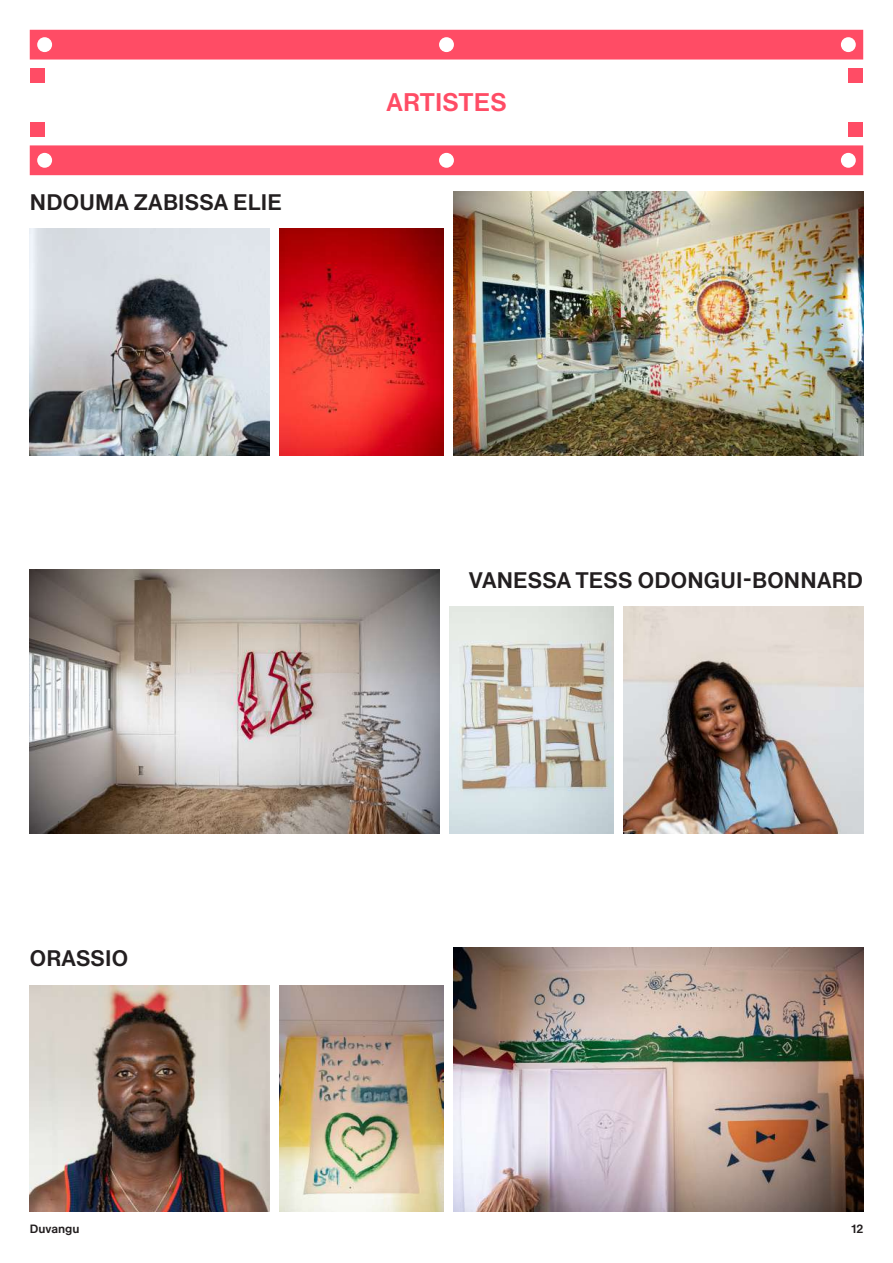
<style>
.page{position:relative;width:893px;height:1263px;background:#fff}
.page>*{position:absolute;margin:0;border:0;box-sizing:border-box;transform-origin:0 0}
.t1{font:500 25.5px "Antique Legacy";letter-spacing:.01em;color:#ff4c65}
.t2{font:500 22.5px "Antique Legacy";letter-spacing:.01em;color:#231f20}
.t3{font:500 12px "Antique Legacy";color:#231f20}
</style>
<div class="page">
<div style="left:30px;top:68px;width:15px;height:15px;background:#ff4c65"></div>
<div style="left:848px;top:68px;width:15px;height:15px;background:#ff4c65"></div>
<div style="left:30px;top:122px;width:15px;height:15px;background:#ff4c65"></div>
<div style="left:848px;top:122px;width:15px;height:15px;background:#ff4c65"></div>
<div style="left:30px;top:30px;width:833px;height:30px;background:#ff4c65"></div>
<div style="left:30px;top:145px;width:833px;height:30px;background:#ff4c65"></div>
<img style="left:454px;top:191px;width:409px;height:264px">
<img style="left:30px;top:229px;width:240px;height:226px">
<img style="left:280px;top:229px;width:164px;height:226px">
<img style="left:454px;top:947px;width:409px;height:265px">
<img style="left:30px;top:985px;width:240px;height:227px">
<img style="left:280px;top:985px;width:164px;height:227px">
<img style="left:30px;top:569px;width:409px;height:265px">
<img style="left:623px;top:607px;width:240px;height:227px">
<img style="left:449px;top:607px;width:164px;height:227px">
<p class="t2" style="left:30px;top:186px;width:253px">NDOUMA ZABISSA ELIE</p>
<p class="t1" style="left:386px;top:85px;width:122px">ARTISTES</p>
<p class="t2" style="left:30px;top:943px;width:100px">ORASSIO</p>
<p class="t2" style="left:469px;top:565px;width:396px">VANESSA TESS ODONGUI-BONNARD</p>
<p class="t3" style="left:30px;top:1221px;width:51px">Duvangu</p>
<p class="t3" style="left:851px;top:1221px;width:13px">12</p>
</div>
